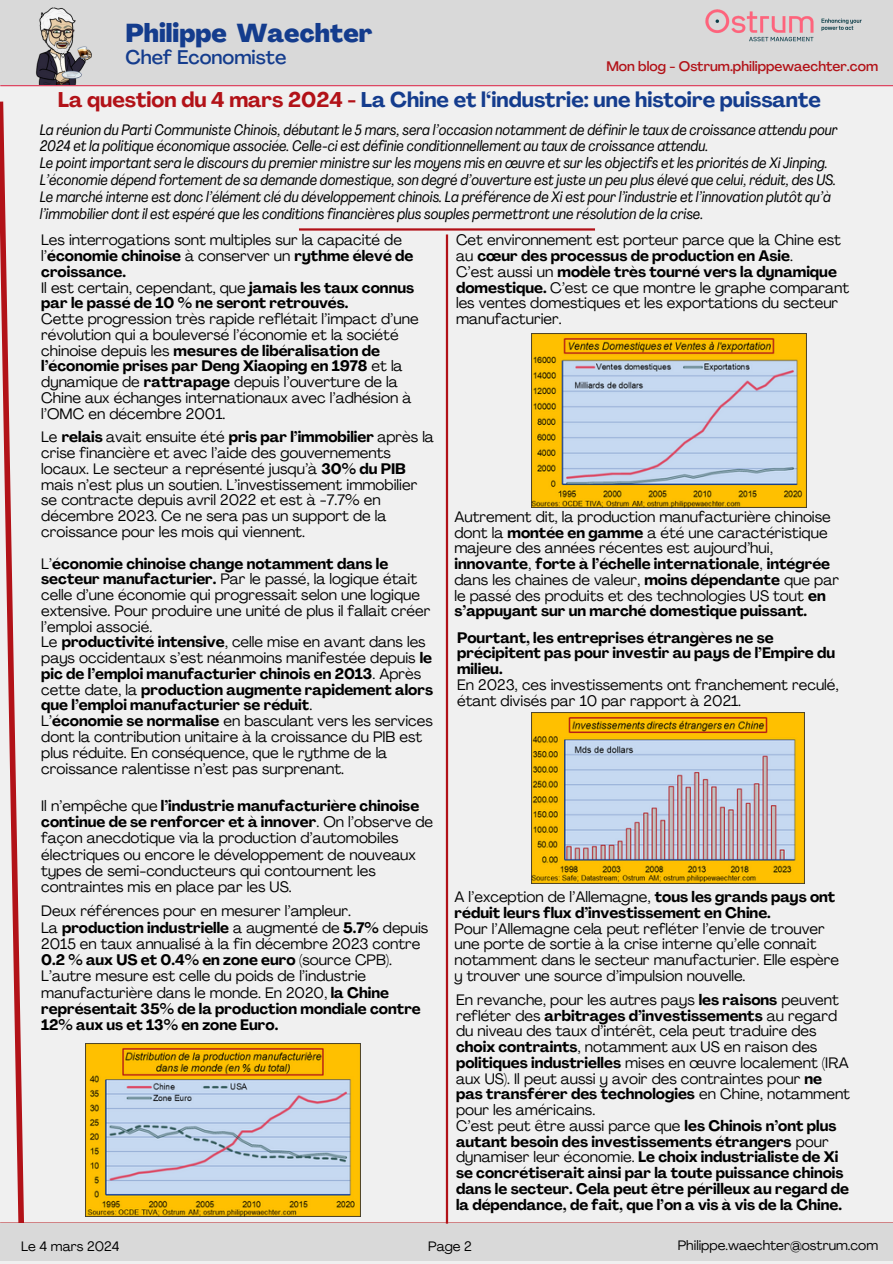
<style>
.page{position:relative;width:893px;height:1264px;background:#fff}
.page>*{position:absolute;margin:0;border:0;box-sizing:border-box;transform-origin:0 0}
.t1{font:800 25.5px "Agrandir";color:#143c8d}
.t2{font:700 21px "Agrandir";color:#143c8d}
.t3{font:500 19.5px "Agrandir";color:#143c8d}
.t4{font:15px/15.8px "Agrandir";color:#000}
.t5{font:700 15px/15.8px "Agrandir";color:#000}
.t6{font:italic condensed 15px/16.8px "Agrandir";color:#000}
.t7{font:500 13.65px "Agrandir";color:#b21218}
.t8{font:13.5px "Agrandir";color:#000}
.s1{color:#b21218}
.s2{font-weight:700}
.s3{font-weight:400}
</style>
<div class="page">
<div style="left:0;top:0;width:892px;height:1263px;background:#f0f0f0"></div>
<hr style="left:0;top:84px;width:892px;height:2px;background:#dd4863">
<hr style="left:0;top:1222px;width:892px;height:2px;background:#b21218">
<div style="left:0;top:0;width:892px;height:84px;background:#d9d9d9"></div>
<svg style="left:0;top:101px;width:27px;height:1122px"></svg>
<img style="left:705px;top:9px;width:157px;height:33px">
<div style="left:0;top:1223px;width:892px;height:38px;background:#d9d9d9"></div>
<hr style="left:446px;top:234px;width:2px;height:989px;background:#b21218">
<img style="left:36px;top:7px;width:56px;height:77px">
<hr style="left:299px;top:228px;width:296px;height:2px;background:#b21218">
<img style="left:86px;top:1043px;width:274px;height:173px">
<img style="left:531px;top:334px;width:275px;height:173px">
<img style="left:531px;top:712px;width:273px;height:171px">
<p class="t1" style="left:125px;top:23px;width:248px">Philippe Waechter</p>
<p class="t3" style="left:125px;top:50px;width:162px">Chef Economiste</p>
<p class="t7" style="left:606px;top:60px;width:273px">Mon blog - Ostrum.philippewaechter.com</p>
<p class="t2" style="left:58px;top:91px;width:764px"><span class="s1">La question du 4 mars 2024 -</span> La Chine et l‘industrie: une histoire puissante</p>
<p class="t6" style="left:40px;top:122px;width:799px">La réunion du Parti Communiste Chinois, débutant le 5 mars, sera l’occasion notamment de définir le taux de croissance attendu pour<br>2024 et la politique économique associée. Celle-ci est définie conditionnellement au taux de croissance attendu.</p>
<p class="t6" style="left:40px;top:156px;width:797px">Le point important sera le discours du premier ministre sur les moyens mis en œuvre et sur les objectifs et les priorités de Xi Jinping.<br>L’économie dépend fortement de sa demande domestique, son degré d’ouverture est juste un peu plus élevé que celui, réduit, des US.<br>Le marché interne est donc l’élément clé du développement chinois. La préférence de Xi est pour l’industrie et l’innovation plutôt qu’à l’immobilier dont il est espéré que les conditions financières plus souples permettront une résolution de la crise.</p>
<p class="t4" style="left:41px;top:234px;width:374px">Les interrogations sont multiples sur la capacité de l’<span class="s2">économie chinoise</span> à conserver un <span class="s2">rythme élevé de croissance.</span></p>
<p class="t5" style="left:41px;top:281px;width:374px"><span class="s3">Il est certain, cependant, que</span> jamais les taux connus par le passé de 10 % ne seront retrouvés.</p>
<p class="t4" style="left:41px;top:312px;width:379px">Cette progression très rapide reflétait l’impact d’une révolution qui a bouleversé l’économie et la société chinoise depuis les <span class="s2">mesures de libéralisation de l’économie prises par Deng Xiaoping en 1978</span> et la dynamique de <span class="s2">rattrapage</span> depuis l’ouverture de la Chine aux échanges internationaux avec l’adhésion à l’OMC en décembre 2001.</p>
<p class="t4" style="left:41px;top:430px;width:394px">Le <span class="s2">relais</span> avait ensuite été <span class="s2">pris par l’immobilier</span> après la crise financière et avec l’aide des gouvernements locaux. Le secteur a représenté jusqu’à <span class="s2">30% du PIB </span>mais n’est plus un soutien. L’investissement immobilier se contracte depuis avril 2022 et est à -7.7% en décembre 2023. Ce ne sera pas un support de la croissance pour les mois qui viennent.</p>
<p class="t4" style="left:41px;top:557px;width:390px">L’<span class="s2">économie chinoise change notamment dans le secteur manufacturier.</span> Par le passé, la logique était celle d’une économie qui progressait selon une logique extensive. Pour produire une unité de plus il fallait créer l’emploi associé.</p>
<p class="t5" style="left:41px;top:636px;width:393px"><span class="s3">Le</span> productivité intensive<span class="s3">, celle mise en avant dans les pays occidentaux s’est néanmoins manifestée depuis</span> le pic de l’emploi manufacturier chinois en 2013<span class="s3">. Après cette date, la</span> production augmente rapidement alors que l’emploi manufacturier se réduit<span class="s3">.</span></p>
<p class="t4" style="left:41px;top:714px;width:393px">L’<span class="s2">économie se normalise</span> en basculant vers les services dont la contribution unitaire à la croissance du PIB est plus réduite. En conséquence, que le rythme de la croissance ralentisse n’est pas surprenant.</p>
<p class="t4" style="left:41px;top:799px;width:393px;line-height:16.2px">Il n’empêche que <span class="s2">l’industrie manufacturière chinoise continue de se renforcer et à innover</span>. On l’observe de façon anecdotique via la production d’automobiles électriques ou encore le développement de nouveaux types de semi-conducteurs qui contournent les contraintes mis en place par les US.</p>
<p class="t4" style="left:41px;top:904px;width:311px">Deux références pour en mesurer l’ampleur.</p>
<p class="t4" style="left:41px;top:920px;width:388px;line-height:16.2px">La <span class="s2">production industrielle</span> a augmenté de <span class="s2">5.7%</span> depuis<br>2015 en taux annualisé à la fin décembre 2023 contre<br><span class="s2">0.2 % aux US et 0.4% en zone euro</span> (source CPB).</p>
<p class="t4" style="left:41px;top:969px;width:381px;line-height:16.2px">L’autre mesure est celle du poids de l’industrie manufacturière dans le monde. En 2020, <span class="s2">la Chine représentait 35% de la production mondiale contre 12% aux us et 13% en zone Euro.</span></p>
<p class="t4" style="left:456px;top:234px;width:386px">Cet environnement est porteur parce que la Chine est au <span class="s2">cœur des processus de production en Asie</span>.</p>
<p class="t4" style="left:456px;top:265px;width:395px">C’est aussi un <span class="s2">modèle très tourné vers la dynamique domestique.</span> C’est ce que montre le graphe comparant les ventes domestiques et les exportations du secteur manufacturier.</p>
<p class="t4" style="left:454px;top:510px;width:386px">Autrement dit, la production manufacturière chinoise dont la <span class="s2">montée en gamme</span> a été une caractéristique majeure des années récentes est aujourd’hui, <span class="s2">innovante</span>, <span class="s2">forte à l’échelle internationale</span>, <span class="s2">intégrée </span>dans les chaines de valeur, <span class="s2">moins dépendante</span> que par le passé des produits et des technologies US tout <span class="s2">en s’appuyant sur un marché domestique puissant.</span></p>
<p class="t5" style="left:457px;top:631px;width:379px">Pourtant, les entreprises étrangères ne se précipitent pas pour investir au pays de l’Empire du milieu.</p>
<p class="t4" style="left:457px;top:678px;width:383px">En 2023, ces investissements ont franchement reculé, étant divisés par 10 par rapport à 2021.</p>
<p class="t5" style="left:454px;top:890px;width:382px"><span class="s3">A l’exception de l’Allemagne,</span> tous les grands pays ont réduit leurs flux d’investissement en Chine.</p>
<p class="t4" style="left:454px;top:922px;width:386px">Pour l’Allemagne cela peut refléter l’envie de trouver une porte de sortie à la crise interne qu’elle connait notamment dans le secteur manufacturier. Elle espère y trouver une source d’impulsion nouvelle.</p>
<p class="t4" style="left:456px;top:993px;width:395px">En revanche, pour les autres pays <span class="s2">les raisons</span> peuvent refléter des <span class="s2">arbitrages d’investissements</span> au regard du niveau des taux d’intérêt, cela peut traduire des <span class="s2">choix contraints</span>, notamment aux US en raison des <span class="s2">politiques industrielles</span> mises en œuvre localement (IRA aux US). Il peut aussi y avoir des contraintes pour <span class="s2">ne pas transférer des technologies</span> en Chine, notamment pour les américains.</p>
<p class="t5" style="left:456px;top:1119px;width:394px"><span class="s3">C’est peut être aussi parce que</span> les Chinois n’ont plus autant besoin des investissements étrangers <span class="s3">pour dynamiser leur économie.</span> Le choix industrialiste de Xi se concrétiserait ainsi par la toute puissance chinois dans le secteur. Cela peut être périlleux au regard de la dépendance, de fait, que l’on a vis à vis de la Chine.</p>
<p class="t8" style="left:21px;top:1241px;width:100px">Le 4 mars 2024</p>
<p class="t8" style="left:428px;top:1241px;width:45px">Page 2</p>
<p class="t8" style="left:677px;top:1239px;width:202px">Philippe.waechter@ostrum.com</p>
</div>
